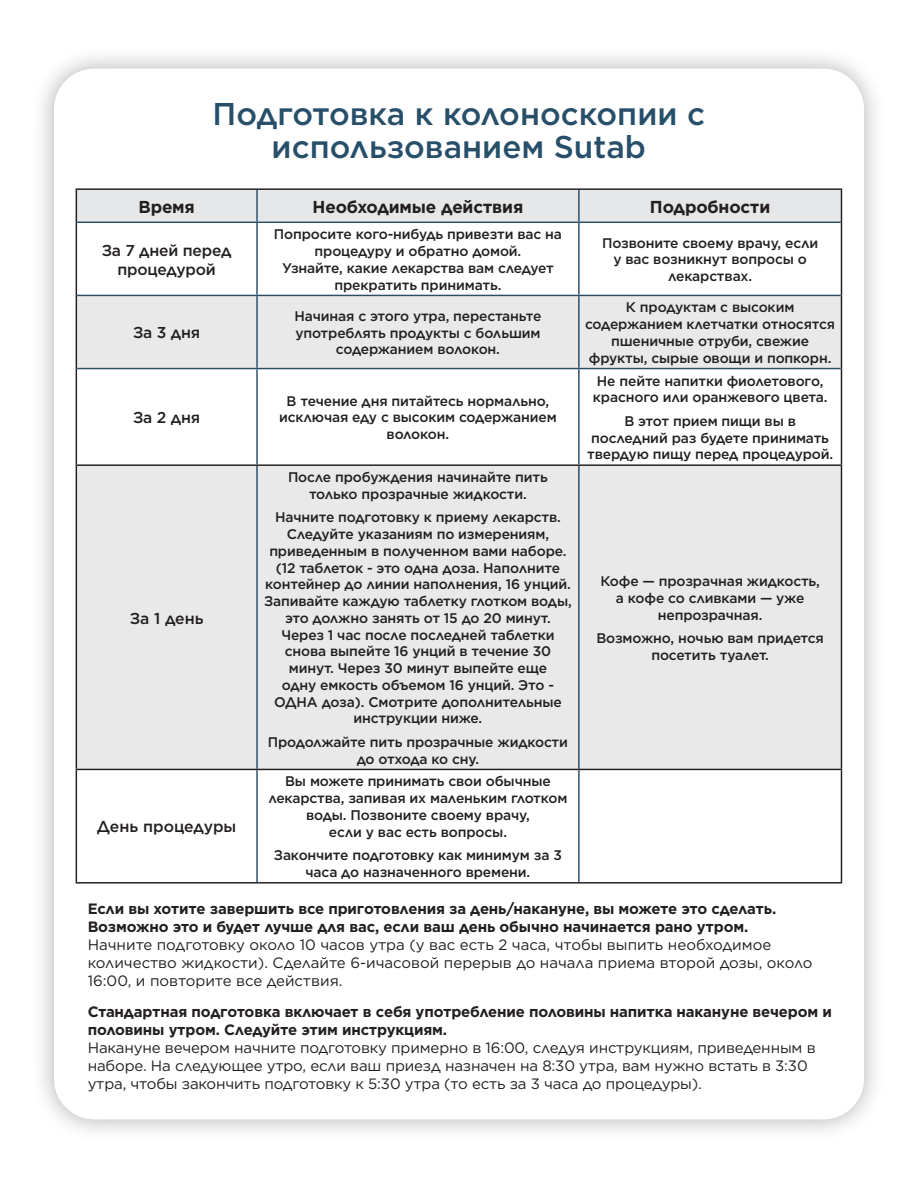
<style>
.page{position:relative;width:918px;height:1188px;background:#fff}
.page>*{position:absolute;margin:0;border:0;box-sizing:border-box;transform-origin:0 0}
.t1{font:500 31.5px/33px "Gotham";color:#284f6a;text-align:center}
.t2{font:700 17.25px "Gotham";letter-spacing:-.01em;color:#231f20}
.t3{font:500 15.75px/18.9px "Gotham";letter-spacing:-.01em;color:#231f20;text-align:center}
.t4{font:15px/18px "Gotham";letter-spacing:-.01em;color:#231f20}
.t5{font:500 13.95px/16.8px "Gotham";letter-spacing:-.01em;color:#231f20;text-align:center}
.s1{font-weight:700}
</style>
<div class="page">
<div style="left:31px;top:46px;width:856px;height:1096px;background:#231f20;opacity:.35"></div>
<div style="left:54px;top:69px;width:810px;height:1050px;background:#fff;border-radius:40px"></div>
<div style="left:77px;top:190px;width:764px;height:32px;background:#e6e7e9"></div>
<svg style="left:77px;top:223px;width:501px;height:659px"></svg>
<svg style="left:580px;top:223px;width:261px;height:659px"></svg>
<div style="left:77px;top:296px;width:764px;height:72px;background:#e9e9e9"></div>
<div style="left:77px;top:466px;width:764px;height:303px;background:#e9e9e9"></div>
<hr style="left:77px;top:295px;width:180px;height:1px;background:#2d4e69">
<hr style="left:257px;top:295px;width:322px;height:1px;background:#2d4e69">
<hr style="left:77px;top:368px;width:180px;height:1px;background:#2d4e69">
<hr style="left:257px;top:368px;width:322px;height:1px;background:#2d4e69">
<hr style="left:578px;top:223px;width:2px;height:72px;background:#2d4e69">
<hr style="left:579px;top:295px;width:262px;height:1px;background:#2d4e69">
<hr style="left:578px;top:296px;width:2px;height:72px;background:#2d4e69">
<hr style="left:579px;top:368px;width:262px;height:1px;background:#2d4e69">
<hr style="left:578px;top:369px;width:2px;height:95px;background:#2d4e69">
<hr style="left:578px;top:466px;width:2px;height:303px;background:#2d4e69">
<hr style="left:578px;top:770px;width:2px;height:112px;background:#2d4e69">
<hr style="left:256px;top:223px;width:2px;height:72px;background:#2d4e69">
<hr style="left:256px;top:296px;width:2px;height:72px;background:#2d4e69">
<hr style="left:256px;top:369px;width:2px;height:95px;background:#2d4e69">
<hr style="left:256px;top:466px;width:2px;height:303px;background:#2d4e69">
<hr style="left:256px;top:770px;width:2px;height:112px;background:#2d4e69">
<hr style="left:256px;top:190px;width:2px;height:32px;background:#2d4e69">
<hr style="left:578px;top:190px;width:2px;height:32px;background:#2d4e69">
<hr style="left:77px;top:222px;width:180px;height:1px;background:#2d4e69">
<hr style="left:257px;top:222px;width:322px;height:1px;background:#2d4e69">
<hr style="left:579px;top:222px;width:262px;height:1px;background:#2d4e69">
<hr style="left:76px;top:188px;width:181px;height:2px;background:#231f20">
<hr style="left:76px;top:190px;width:1px;height:32px;background:#231f20">
<hr style="left:257px;top:188px;width:322px;height:2px;background:#231f20">
<hr style="left:579px;top:188px;width:263px;height:2px;background:#231f20">
<hr style="left:841px;top:190px;width:1px;height:32px;background:#231f20">
<hr style="left:76px;top:222px;width:1px;height:73px;background:#231f20">
<hr style="left:841px;top:222px;width:1px;height:73px;background:#231f20">
<hr style="left:76px;top:295px;width:1px;height:74px;background:#231f20">
<hr style="left:841px;top:295px;width:1px;height:74px;background:#231f20">
<hr style="left:76px;top:369px;width:1px;height:95px;background:#231f20">
<hr style="left:841px;top:369px;width:1px;height:95px;background:#231f20">
<hr style="left:76px;top:464px;width:181px;height:2px;background:#231f20">
<hr style="left:76px;top:466px;width:1px;height:303px;background:#231f20">
<hr style="left:257px;top:464px;width:322px;height:2px;background:#231f20">
<hr style="left:579px;top:464px;width:263px;height:2px;background:#231f20">
<hr style="left:841px;top:466px;width:1px;height:303px;background:#231f20">
<hr style="left:76px;top:769px;width:181px;height:1px;background:#231f20">
<hr style="left:76px;top:770px;width:1px;height:112px;background:#231f20">
<hr style="left:257px;top:769px;width:322px;height:1px;background:#231f20">
<hr style="left:579px;top:769px;width:263px;height:1px;background:#231f20">
<hr style="left:841px;top:770px;width:1px;height:112px;background:#231f20">
<hr style="left:76px;top:882px;width:181px;height:2px;background:#231f20">
<hr style="left:257px;top:882px;width:322px;height:2px;background:#231f20">
<hr style="left:579px;top:882px;width:263px;height:2px;background:#231f20">
<p class="t1" style="left:213px;top:97px;width:494px">Подготовка к колоноскопии с использованием Sutab</p>
<p class="t2" style="left:139px;top:195px;width:58px">Время</p>
<p class="t2" style="left:313px;top:195px;width:212px">Необходимые действия</p>
<p class="t2" style="left:650px;top:195px;width:122px">Подробности</p>
<p class="t3" style="left:102px;top:240px;width:132px">За 7 дней перед процедурой</p>
<p class="t5" style="left:274px;top:226px;width:290px">Попросите кого-нибудь привезти вас на процедуру и обратно домой.</p>
<p class="t5" style="left:282px;top:259px;width:273px">Узнайте, какие лекарства вам следует прекратить принимать.</p>
<p class="t5" style="left:602px;top:234px;width:218px">Позвоните своему врачу, если у вас возникнут вопросы о лекарствах.</p>
<p class="t3" style="left:133px;top:323px;width:69px">За 3 дня</p>
<p class="t3" style="left:133px;top:408px;width:69px">За 2 дня</p>
<p class="t3" style="left:130px;top:608px;width:76px">За 1 день</p>
<p class="t3" style="left:97px;top:817px;width:141px">День процедуры</p>
<p class="t5" style="left:295px;top:307px;width:248px">Начиная с этого утра, перестаньте употреблять продукты с большим содержанием волокон.</p>
<p class="t5" style="left:585px;top:299px;width:252px">К продуктам с высоким содержанием клетчатки относятся пшеничные отруби, свежие фрукты, сырые овощи и попкорн.</p>
<p class="t5" style="left:279px;top:392px;width:279px">В течение дня питайтесь нормально, исключая еду с высоким содержанием волокон.</p>
<p class="t5" style="left:288px;top:469px;width:261px">После пробуждения начинайте пить только прозрачные жидкости.</p>
<p class="t5" style="left:264px;top:509px;width:309px">Начните подготовку к приему лекарств.<br>Следуйте указаниям по измерениям, приведенным в полученном вами наборе. (12 таблеток - это одна доза. Наполните контейнер до линии наполнения, 16 унций.<br>Запивайте каждую таблетку глотком воды, это должно занять от 15 до 20 минут.<br>Через 1 час после последней таблетки снова выпейте 16 унций в течение 30 минут. Через 30 минут выпейте еще<br>одну емкость объемом 16 унций. Это - ОДНА доза). Смотрите дополнительные инструкции ниже.</p>
<p class="t5" style="left:268px;top:733px;width:302px">Продолжайте пить прозрачные жидкости до отхода ко сну.</p>
<p class="t5" style="left:268px;top:773px;width:301px">Вы можете принимать свои обычные лекарства, запивая их маленьким глотком воды. Позвоните своему врачу,<br>если у вас есть вопросы.</p>
<p class="t5" style="left:274px;top:847px;width:289px">Закончите подготовку как минимум за 3 часа до назначенного времени.</p>
<p class="t5" style="left:593px;top:372px;width:236px;text-align:left">Не пейте напитки фиолетового, красного или оранжевого цвета.</p>
<p class="t5" style="left:587px;top:412px;width:248px">В этот прием пищи вы в последний раз будете принимать твердую пищу перед процедурой.</p>
<p class="t5" style="left:600px;top:573px;width:221px">Кофе — прозрачная жидкость, а кофе со сливками — уже непрозрачная.</p>
<p class="t5" style="left:596px;top:629px;width:229px">Возможно, ночью вам придется посетить туалет.</p>
<p class="t4" style="left:88px;top:899px;width:726px"><span class="s1">Если вы хотите завершить все приготовления за день/накануне, вы можете это сделать.<br>Возможно это и будет лучше для вас, если ваш день обычно начинается рано утром.<br></span>Начните подготовку около 10 часов утра (у вас есть 2 часа, чтобы выпить необходимое количество жидкости). Сделайте 6-ичасовой перерыв до начала приема второй дозы, около 16:00, и повторите все действия.</p>
<p class="t4" style="left:88px;top:1002px;width:746px"><span class="s1">Стандартная подготовка включает в себя употребление половины напитка накануне вечером и половины утром. Следуйте этим инструкциям.<br></span>Накануне вечером начните подготовку примерно в 16:00, следуя инструкциям, приведенным в наборе. На следующее утро, если ваш приезд назначен на 8:30 утра, вам нужно встать в 3:30 утра, чтобы закончить подготовку к 5:30 утра (то есть за 3 часа до процедуры).</p>
</div>
